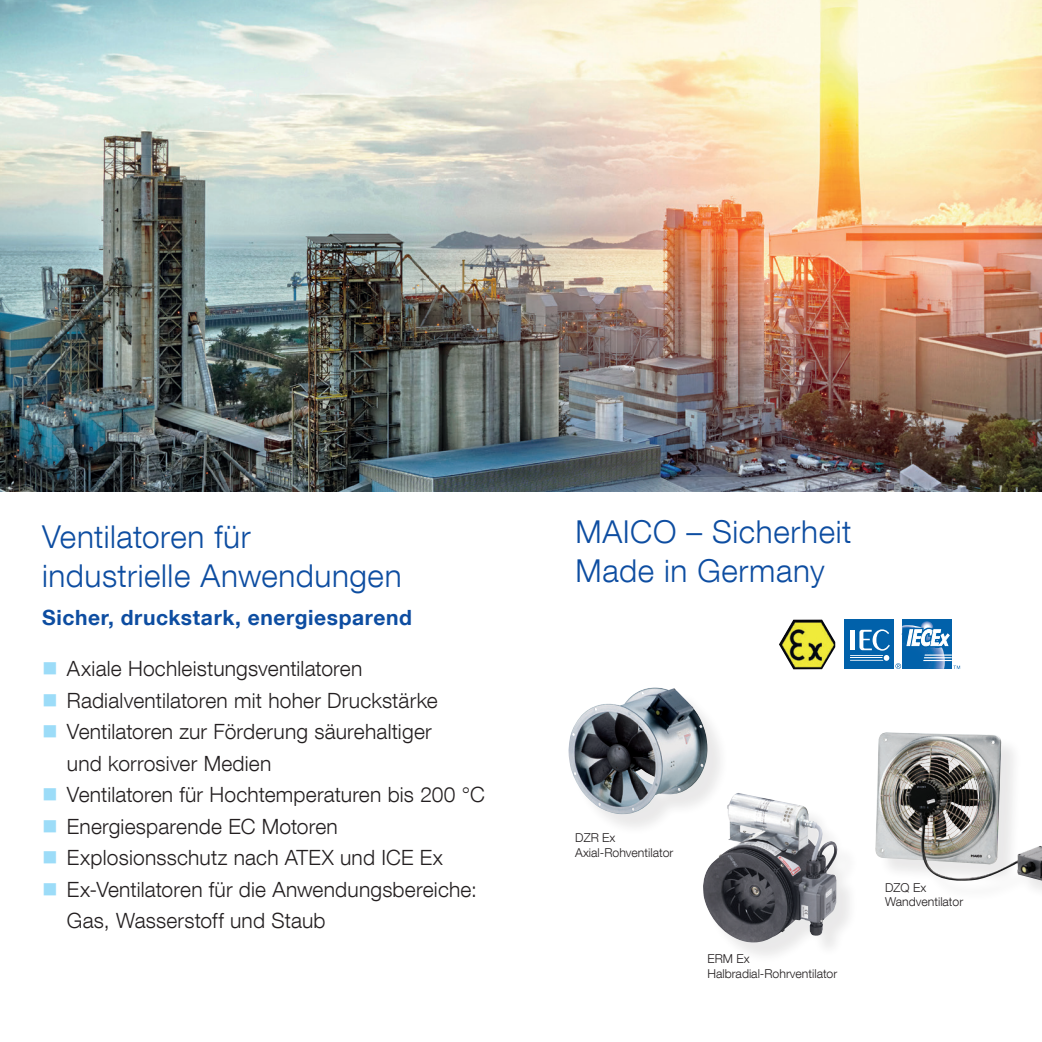
<style>
.page{position:relative;width:1042px;height:1042px;background:#fff}
.page>*{position:absolute;margin:0;border:0;box-sizing:border-box;transform-origin:0 0}
.t1{font:300 31.5px/38.5px "Helvetica Neue LT Com";letter-spacing:.02em;color:#0d4da1}
.t2{font:300 21px/31.5px "Helvetica Neue LT Com";letter-spacing:.01em;color:#231f20}
.t3{font:700 21px "Helvetica Neue LT Com";letter-spacing:.03em;color:#0d4da1}
.t4{font:300 12.25px/14.7px "Helvetica Neue LT Com";color:#231f20}
.s1{color:#9cdcf8}
</style>
<div class="page">
<img style="left:779px;top:619px;width:56px;height:50px">
<div style="left:902px;top:619px;width:50px;height:50px;background:#0161aa"></div>
<svg style="left:919px;top:620px;width:14px;height:14px"></svg>
<div style="left:845px;top:619px;width:49px;height:50px;background:#0161aa"></div>
<svg style="left:850px;top:625px;width:110px;height:44px"></svg>
<img style="left:0;top:0;width:1042px;height:491px">
<div style="left:705px;top:796px;width:154px;height:168px;background:#231f20;opacity:.1"></div>
<img style="left:703px;top:793px;width:134px;height:157px">
<div style="left:571px;top:690px;width:158px;height:146px;background:#231f20;opacity:.1"></div>
<img style="left:568px;top:687px;width:139px;height:127px">
<img style="left:875px;top:732px;width:167px;height:150px">
<h1 class="t1" style="left:42px;top:517px;width:361px">Ventilatoren für industrielle Anwendungen</h1>
<p class="t3" style="left:42px;top:605px;width:371px">Sicher, druckstark, energiesparend</p>
<p class="t2" style="left:42px;top:652px;width:322px"><span class="s1">■</span> Axiale Hochleistungsventilatoren</p>
<p class="t2" style="left:42px;top:684px;width:397px"><span class="s1">■</span> Radialventilatoren mit hoher Druckstärke</p>
<p class="t2" style="left:67px;top:715px;width:366px;text-indent:-25px"><span class="s1">■</span> Ventilatoren zur Förderung säurehaltiger und korrosiver Medien</p>
<p class="t2" style="left:42px;top:778px;width:444px"><span class="s1">■</span> Ventilatoren für Hochtemperaturen bis 200 °C</p>
<p class="t2" style="left:42px;top:810px;width:297px"><span class="s1">■</span> Energiesparende EC Motoren</p>
<p class="t2" style="left:42px;top:841px;width:402px"><span class="s1">■</span> Explosionsschutz nach ATEX und ICE Ex</p>
<p class="t2" style="left:67px;top:873px;width:411px;text-indent:-25px"><span class="s1">■</span> Ex-Ventilatoren für die Anwendungsbereiche:<br>Gas, Wasserstoff und Staub</p>
<h1 class="t1" style="left:575px;top:512px;width:277px">MAICO – Sicherheit<br>Made in Germany</h1>
<p class="t4" style="left:575px;top:830px;width:100px">DZR Ex<br>Axial-Rohventilator</p>
<p class="t4" style="left:707px;top:951px;width:131px">ERM Ex<br>Halbradial-Rohrventilator</p>
<p class="t4" style="left:885px;top:880px;width:80px">DZQ Ex<br>Wandventilator</p>
</div>
